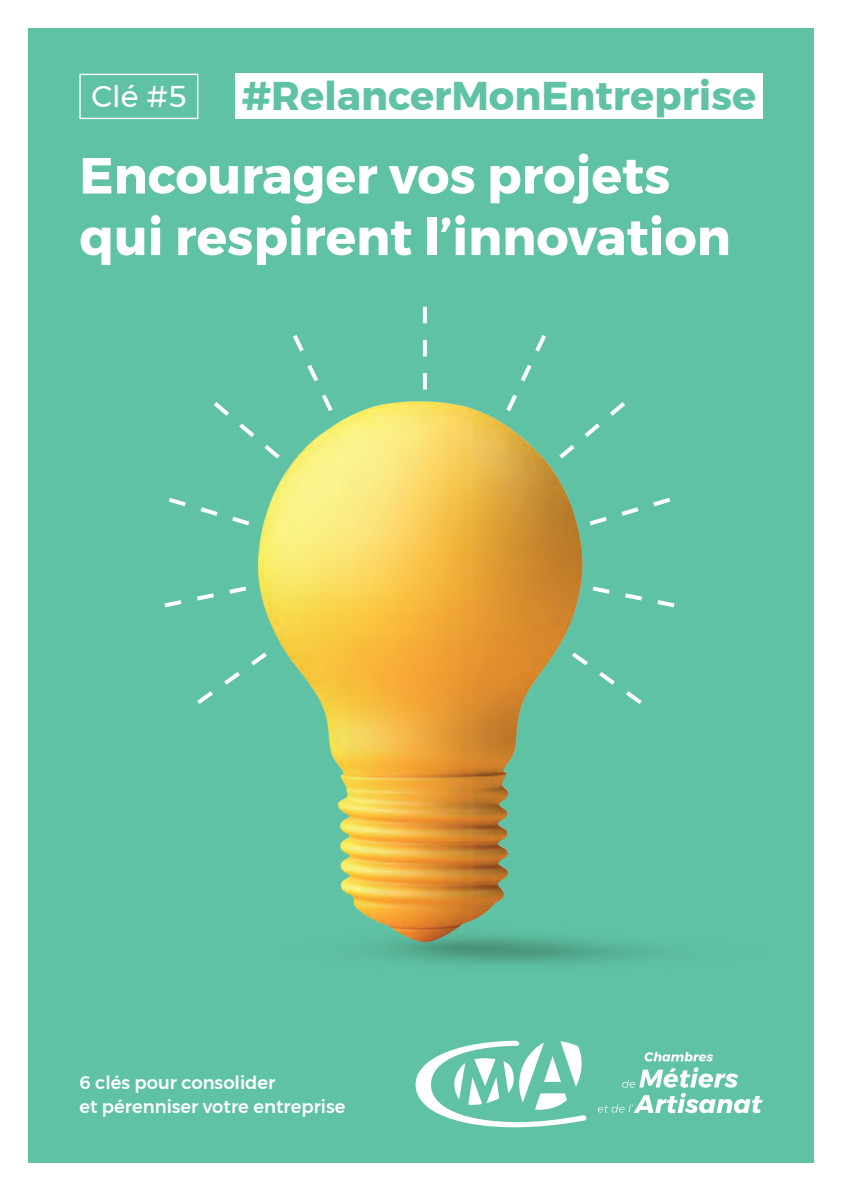
<style>
.page{position:relative;width:842px;height:1191px;background:#fff}
.page>*{position:absolute;margin:0;border:0;box-sizing:border-box;transform-origin:0 0}
.Gros_titre_R{font:700 50.6px/61.6px "Montserrat";color:#fff}
.Relancer{font:700 40px "Montserrat";color:#5fc2a4}
.Clef_n{font:30px "Montserrat";color:#fff}
.Base_line{font:500 18px/24px "Montserrat";color:#fff}
</style>
<div class="page">
<div style="left:28px;top:28px;width:786px;height:1134px;background:#5fc2a4"></div>
<img style="left:257px;top:380px;width:454px;height:709px">
<svg style="left:423px;top:307px;width:4px;height:82px"></svg>
<svg style="left:503px;top:335px;width:126px;height:128px"></svg>
<svg style="left:585px;top:495px;width:90px;height:33px"></svg>
<svg style="left:588px;top:583px;width:91px;height:27px"></svg>
<svg style="left:568px;top:648px;width:78px;height:60px"></svg>
<svg style="left:214px;top:335px;width:122px;height:128px"></svg>
<svg style="left:168px;top:497px;width:82px;height:29px"></svg>
<svg style="left:164px;top:586px;width:83px;height:22px"></svg>
<svg style="left:197px;top:648px;width:74px;height:60px"></svg>
<div style="left:235px;top:74px;width:528px;height:45px;background:#fff"></div>
<div style="left:79px;top:74px;width:119px;height:45px;border:1px solid #fff"></div>
<svg style="left:645px;top:1051px;width:68px;height:10px"></svg>
<svg style="left:598px;top:1067px;width:165px;height:46px"></svg>
<svg style="left:416px;top:1040px;width:171px;height:87px"></svg>
<p class="Clef_n" style="left:91px;top:73px;width:97px">Clé #5</p>
<p class="Relancer" style="left:242px;top:64px;width:516px">#RelancerMonEntreprise</p>
<p class="Gros_titre_R" style="left:79px;top:145px;width:653px">Encourager vos projets qui respirent l’innovation</p>
<p class="Base_line" style="left:79px;top:1070px;width:268px">6 clés pour consolider<br>et pérenniser votre entreprise</p>
</div>
